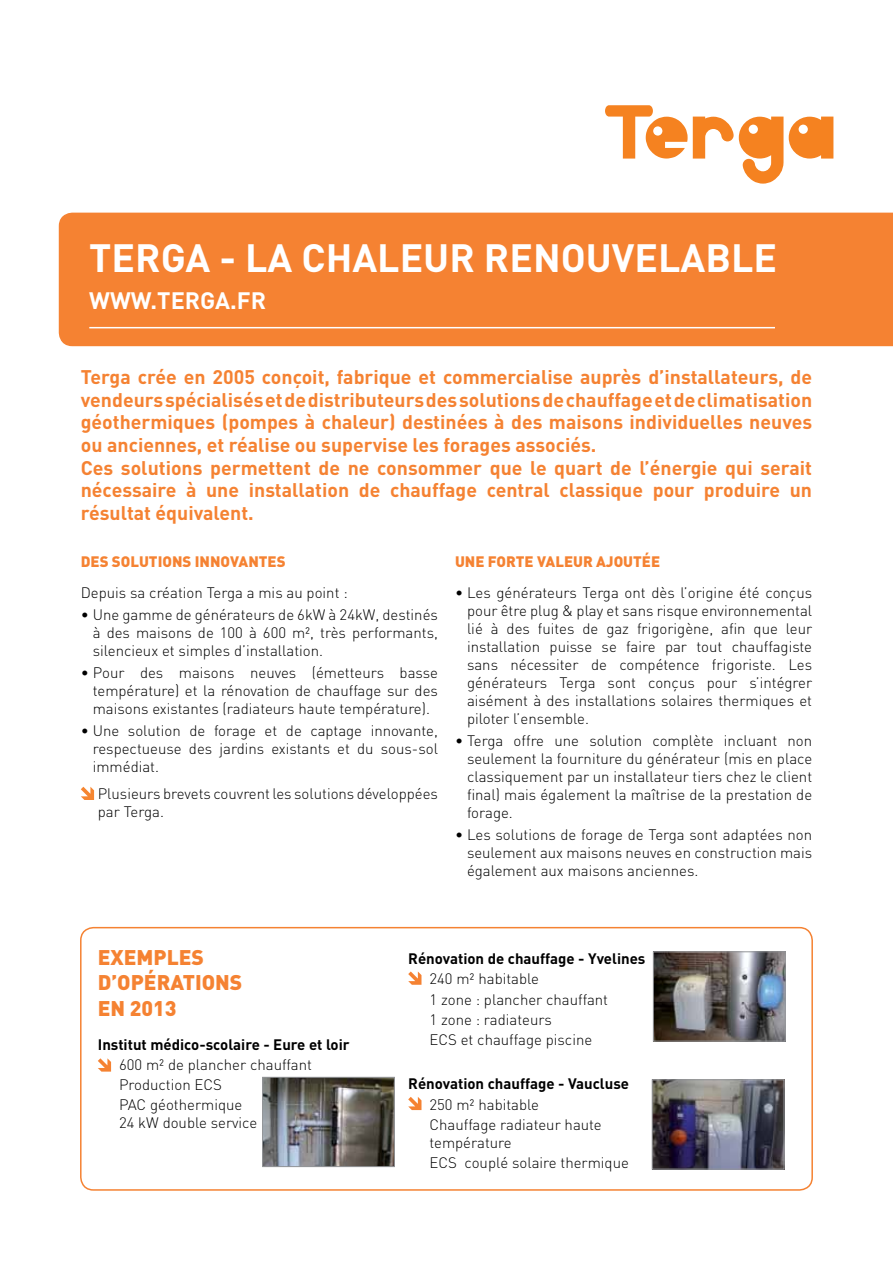
<style>
.page{position:relative;width:893px;height:1263px;background:#fff}
.page>*{position:absolute;margin:0;border:0;box-sizing:border-box;transform-origin:0 0}
.t1{font:700 39px "DIN";color:#fff}
.t2{font:700 23.55px "DIN";color:#fff}
.t3{font:900 21px/25.2px "DIN";color:#f58232}
.t4{font:700 19.5px/22.5px "DIN";color:#f58232}
.t5{font:300 15px/18px "DIN";color:#000;text-align:justify}
.t6{font:700 15px "DIN";color:#000}
.t7{font:900 15px "DIN";color:#f58232}
</style>
<div class="page">
<div style="left:59px;top:213px;width:834px;height:133px;background:#f58232"></div>
<svg style="left:789px;top:117px;width:44px;height:42px;background:#f69441"></svg>
<svg style="left:605px;top:105px;width:178px;height:79px"></svg>
<hr style="left:89px;top:327px;width:686px;height:1px;background:#fff">
<svg style="left:81px;top:787px;width:13px;height:13px"></svg>
<div style="left:80px;top:927px;width:733px;height:264px;border:2px solid #f58232;border-radius:13px"></div>
<svg style="left:98px;top:1058px;width:13px;height:13px"></svg>
<img style="left:264px;top:1079px;width:129px;height:86px">
<div style="left:262px;top:1077px;width:133px;height:90px;border:1px solid #939598"></div>
<img style="left:655px;top:953px;width:128px;height:86px">
<div style="left:653px;top:951px;width:132px;height:90px;border:1px solid #939598"></div>
<img style="left:654px;top:1081px;width:128px;height:86px">
<div style="left:652px;top:1079px;width:132px;height:90px;border:1px solid #939598"></div>
<svg style="left:408px;top:971px;width:13px;height:14px"></svg>
<svg style="left:408px;top:1097px;width:13px;height:13px"></svg>
<h1 class="t1" style="left:89px;top:232px;width:689px">Terga - La chaleur renouvelable</h1>
<h2 class="t2" style="left:89px;top:285px;width:178px">www.terga.fr</h2>
<p class="t4" style="left:81px;top:365px;width:733px">Terga crée en 2005 conçoit, fabrique et commercialise auprès d’installateurs, de vendeurs spécialisés et de distributeurs des solutions de chauffage et de climatisation géothermiques (pompes à chaleur) destinées à des maisons individuelles neuves ou anciennes, et réalise ou supervise les forages associés.<br>Ces solutions permettent de ne consommer que le quart de l’énergie qui serait nécessaire à une installation de chauffage central classique pour produire un résultat équivalent.</p>
<p class="t7" style="left:81px;top:551px;width:206px">DES SOLUTIONS INNOVANTES</p>
<p class="t5" style="left:81px;top:583px;width:268px">Depuis sa création Terga a mis au point :</p>
<p class="t5" style="left:93px;top:605px;width:347px;text-indent:-12px">• Une gamme de générateurs de 6kW à 24kW, destinés à des maisons de 100 à 600 m², très performants, silencieux et simples d’installation.</p>
<p class="t5" style="left:93px;top:663px;width:347px;text-indent:-12px">• Pour des maisons neuves (émetteurs basse température) et la rénovation de chauffage sur des maisons existantes (radiateurs haute température).</p>
<p class="t5" style="left:93px;top:722px;width:347px;text-indent:-12px">• Une solution de forage et de captage innovante, respectueuse des jardins existants et du sous-sol immédiat.</p>
<p class="t5" style="left:98px;top:784px;width:342px">Plusieurs brevets couvrent les solutions développées par Terga.</p>
<p class="t7" style="left:455px;top:551px;width:207px">UNE FORTE VALEUR AJOUTÉE</p>
<p class="t5" style="left:467px;top:583px;width:347px;text-indent:-12px">• Les générateurs Terga ont dès l’origine été conçus pour être plug &amp; play et sans risque environnemental lié à des fuites de gaz frigorigène, afin que leur installation puisse se faire par tout chauffagiste sans nécessiter de compétence frigoriste. Les générateurs Terga sont conçus pour s’intégrer aisément à des installations solaires thermiques et piloter l’ensemble.</p>
<p class="t5" style="left:467px;top:731px;width:347px;text-indent:-12px">• Terga offre une solution complète incluant non seulement la fourniture du générateur (mis en place classiquement par un installateur tiers chez le client final) mais également la maîtrise de la prestation de forage.</p>
<p class="t5" style="left:467px;top:825px;width:347px;text-indent:-12px">• Les solutions de forage de Terga sont adaptées non seulement aux maisons neuves en construction mais également aux maisons anciennes.</p>
<h3 class="t3" style="left:98px;top:944px;width:146px">EXEMPLES<br>D’OPÉRATIONS<br>EN 2013</h3>
<p class="t6" style="left:98px;top:1035px;width:253px">I nstitut médico-scolaire - Eure et loir</p>
<p class="t5" style="left:119px;top:1054px;width:194px;line-height:20.1px;text-align:left">600 m² de plancher chauffant<br>Production ECS<br>PAC géothermique</p>
<p class="t5" style="left:119px;top:1114px;width:140px">24 kW double service</p>
<p class="t6" style="left:408px;top:949px;width:239px">Rénovation de chauffage - Yvelines</p>
<p class="t5" style="left:429px;top:969px;width:180px;line-height:20.1px;text-align:left">240 m² habitable<br>1 zone : plancher chauffant<br>1 zone : radiateurs<br>ECS et chauffage piscine</p>
<p class="t6" style="left:408px;top:1074px;width:222px">Rénovation chauffage - Vaucluse</p>
<p class="t5" style="left:429px;top:1094px;width:174px;line-height:20.1px">250 m² habitable<br>Chauffage radiateur haute</p>
<p class="t5" style="left:429px;top:1132px;width:201px;line-height:20.1px">température<br>ECS couplé solaire thermique</p>
</div>
